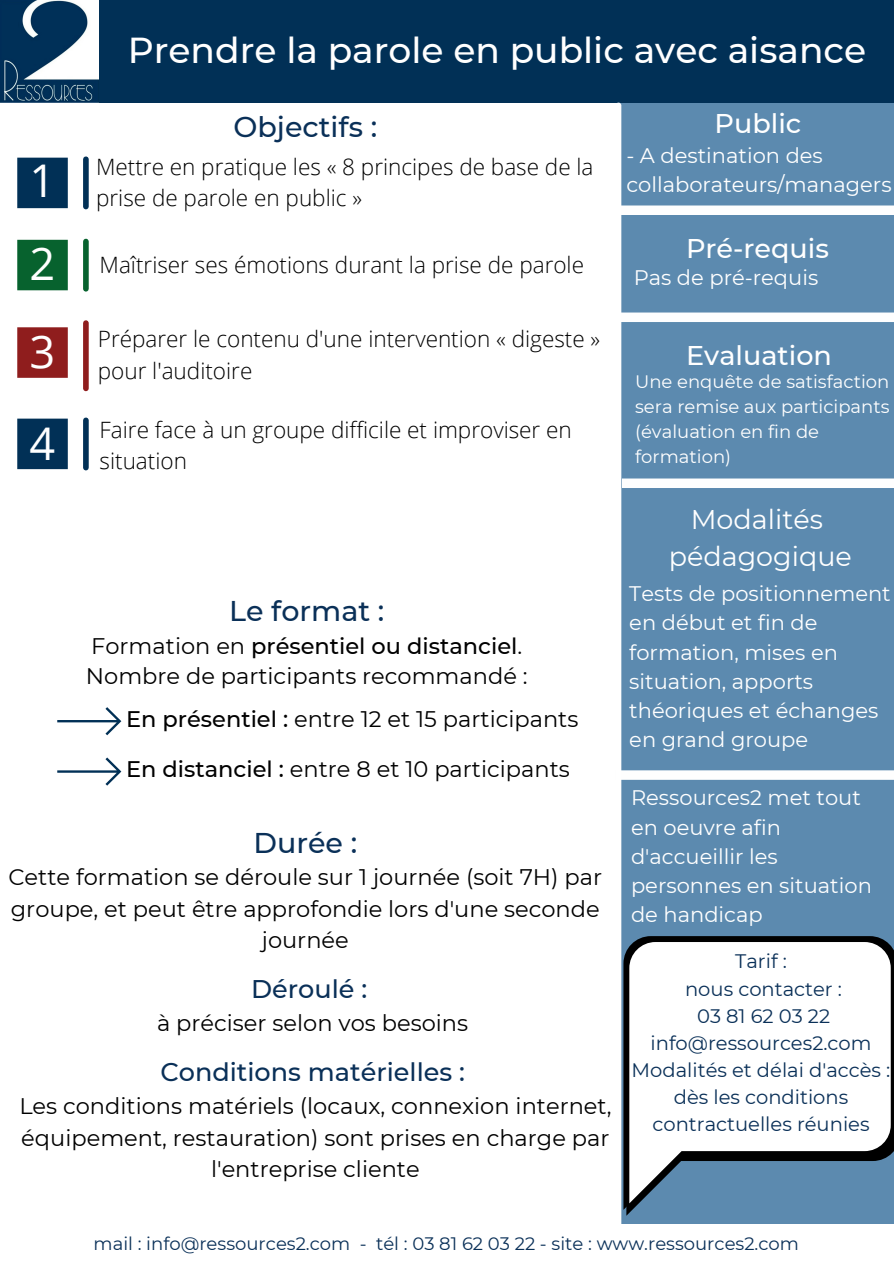
<style>
.page{position:relative;width:894px;height:1264px;background:#fff}
.page>*{position:absolute;margin:0;border:0;box-sizing:border-box;transform-origin:0 0}
.t1{font:45px "Open Sans";color:#fff}
.t2{font:500 36px "Montserrat";color:#fff}
.t3{font:500 28.5px "Montserrat";color:#0a3058}
.t4{font:500 27px "Montserrat";color:#fff}
.t5{font:27px "Montserrat";color:#fff}
.t6{font:500 25.5px "Montserrat";color:#0a3058}
.t7{font:22.5px/31.5px "Montserrat";color:#000;text-align:center}
.t8{font:300 22.5px/31.5px "Open Sans";color:#000}
.t9{font:500 22.5px "Montserrat";color:#000}
.t10{font:21px/29.2px "Montserrat";color:#fff}
.t11{font:19.5px/27px "Montserrat";color:#0a3058;text-align:center}
.t12{font:18px/24.8px "Montserrat";color:#fff}
.t13{font:18px "Montserrat";color:#0a3058}
.s1{font-weight:400}
.s2{font-weight:500}
</style>
<div class="page">
<div style="left:620px;top:89px;width:273px;height:1174px;background:#5c8aaf"></div>
<svg style="left:623px;top:936px;width:264px;height:273px;background:#0c1217"></svg>
<svg style="left:626px;top:942px;width:267px;height:273px"></svg>
<svg style="left:629px;top:942px;width:261px;height:261px;background:#dce3e8"></svg>
<svg style="left:621px;top:770px;width:272px;height:9px;background:#f7f9fb"></svg>
<svg style="left:621px;top:312px;width:272px;height:10px;background:#f5f7f9"></svg>
<svg style="left:621px;top:205px;width:272px;height:10px;background:#f5f8fa"></svg>
<div style="left:17px;top:157px;width:51px;height:52px;background:#013056"></div>
<hr style="left:17px;top:208px;width:51px;height:1px;background:#fff">
<hr style="left:17px;top:156px;width:51px;height:2px;background:#fff">
<div style="left:17px;top:239px;width:51px;height:52px;background:#07622e"></div>
<hr style="left:17px;top:290px;width:51px;height:1px;background:#fff">
<hr style="left:17px;top:238px;width:51px;height:2px;background:#fff">
<div style="left:17px;top:327px;width:51px;height:51px;background:#8f1d1d"></div>
<div style="left:17px;top:418px;width:51px;height:52px;background:#013056"></div>
<hr style="left:17px;top:469px;width:51px;height:1px;background:#fff">
<div style="left:0;top:0;width:893px;height:102px;background:#013056"></div>
<div style="left:0;top:1223px;width:893px;height:40px;background:#fff"></div>
<div style="left:83px;top:159px;width:6px;height:48px;background:#013056"></div>
<div style="left:83px;top:420px;width:6px;height:47px;background:#013056"></div>
<div style="left:83px;top:323px;width:6px;height:65px;background:#8f1d1d"></div>
<div style="left:83px;top:241px;width:6px;height:48px;background:#07622e"></div>
<img style="left:4px;top:0;width:95px;height:101px">
<svg style="left:621px;top:478px;width:272px;height:10px;background:#f5f7f9"></svg>
<svg style="left:57px;top:707px;width:64px;height:28px"></svg>
<svg style="left:57px;top:757px;width:64px;height:28px"></svg>
<p class="t2" style="left:128px;top:28px;width:739px">Prendre la parole en public avec aisance</p>
<p class="t3" style="left:233px;top:109px;width:145px">Objectifs :</p>
<p class="t1" style="left:30px;top:149px;width:27px">1</p>
<p class="t8" style="left:96px;top:150px;width:499px">Mettre en pratique les « 8 principes de base de la prise de parole en public »</p>
<p class="t1" style="left:29px;top:232px;width:27px">2</p>
<p class="t1" style="left:29px;top:320px;width:27px">3</p>
<p class="t1" style="left:29px;top:412px;width:27px">4</p>
<p class="t8" style="left:100px;top:248px;width:486px">Maîtriser ses émotions durant la prise de parole</p>
<p class="t8" style="left:98px;top:323px;width:504px">Préparer le contenu d'une intervention « digeste » pour l'auditoire</p>
<p class="t8" style="left:100px;top:413px;width:473px">Faire face à un groupe difficile et improviser en situation</p>
<p class="t3" style="left:229px;top:593px;width:157px">Le format :</p>
<p class="t9" style="left:91px;top:632px;width:432px"><span class="s1">Formation en</span> présentiel ou distanciel<span class="s1">.</span></p>
<p class="t7" style="left:86px;top:660px;width:443px">Nombre de participants recommandé :</p>
<p class="t7" style="left:126px;top:703px;width:453px"><span class="s2">En présentiel :</span> entre 12 et 15 participants</p>
<p class="t7" style="left:126px;top:753px;width:445px"><span class="s2">En distanciel :</span> entre 8 et 10 participants</p>
<p class="t3" style="left:253px;top:825px;width:105px">Durée :</p>
<p class="t7" style="left:8px;top:861px;width:595px">Cette formation se déroule sur 1 journée (soit 7H) par groupe, et peut être approfondie lors d'une seconde journée</p>
<p class="t6" style="left:251px;top:973px;width:117px">Déroulé :</p>
<p class="t7" style="left:157px;top:1006px;width:312px">à préciser selon vos besoins</p>
<p class="t6" style="left:160px;top:1056px;width:306px">Conditions matérielles :</p>
<p class="t7" style="left:19px;top:1090px;width:593px">Les conditions matériels (locaux, connexion internet, équipement, restauration) sont prises en charge par l'entreprise cliente</p>
<p class="t4" style="left:714px;top:106px;width:88px">Public</p>
<p class="t10" style="left:626px;top:141px;width:267px">- A destination des collaborateurs/managers</p>
<p class="t4" style="left:685px;top:232px;width:144px">Pré-requis</p>
<p class="t10" style="left:633px;top:262px;width:186px">Pas de pré-requis</p>
<p class="t4" style="left:686px;top:339px;width:147px">Evaluation</p>
<p class="t12" style="left:635px;top:369px;width:256px">Une enquête de satisfaction sera remise aux participants (évaluation en fin de formation)</p>
<p class="t5" style="left:690px;top:502px;width:134px">Modalités</p>
<p class="t5" style="left:668px;top:540px;width:185px">pédagogique</p>
<p class="t10" style="left:629px;top:579px;width:263px">Tests de positionnement en début et fin de formation, mises en situation, apports théoriques et échanges en grand groupe</p>
<p class="t10" style="left:631px;top:783px;width:242px">Ressources2 met tout en oeuvre afin d'accueillir les personnes en situation de handicap</p>
<p class="t11" style="left:735px;top:948px;width:53px">Tarif :</p>
<p class="t11" style="left:685px;top:975px;width:158px">nous contacter :</p>
<p class="t11" style="left:696px;top:1002px;width:134px">03 81 62 03 22</p>
<p class="t11" style="left:650px;top:1029px;width:222px">info@ressources2.com</p>
<p class="t11" style="left:631px;top:1056px;width:260px">Modalités et délai d'accès : dès les conditions contractuelles réunies</p>
<p class="t13" style="left:94px;top:1232px;width:706px">mail : info@ressources2.com - tél : 03 81 62 03 22 - site : www.ressources2.com</p>
</div>
